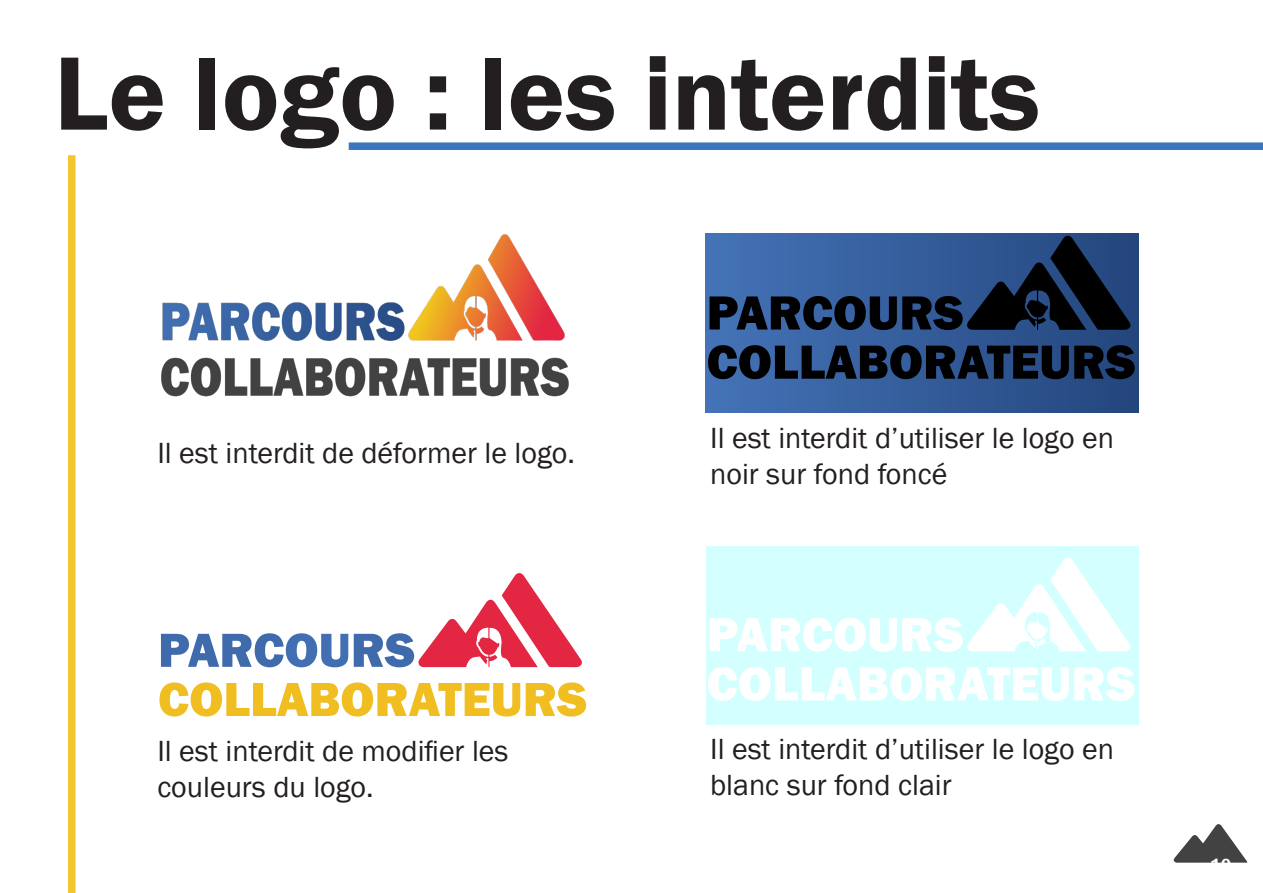
<style>
.page{position:relative;width:1263px;height:893px;background:#fff}
.page>*{position:absolute;margin:0;border:0;box-sizing:border-box;transform-origin:0 0}
.t1{font:600 108px "Franklin Gothic";color:#231f20}
.t2{font:30px/36px "Franklin Gothic";color:#231f20}
.t3{font:600 18px "Franklin Gothic";color:#fff}
</style>
<div class="page">
<div style="left:706px;top:234px;width:432px;height:178px;background:linear-gradient(to right,#4473b7,#23457d)"></div>
<div style="left:706px;top:546px;width:432px;height:178px;background:#d3ffff"></div>
<svg style="left:1174px;top:824px;width:73px;height:39px"></svg>
<div style="left:68px;top:155px;width:8px;height:738px;background:#f5c52f"></div>
<div style="left:349px;top:142px;width:914px;height:8px;background:#3976bc"></div>
<img style="left:161px;top:234px;width:408px;height:163px">
<svg style="left:708px;top:345px;width:427px;height:34px"></svg>
<svg style="left:709px;top:235px;width:421px;height:95px"></svg>
<svg style="left:708px;top:667px;width:427px;height:34px"></svg>
<svg style="left:709px;top:557px;width:421px;height:95px"></svg>
<svg style="left:161px;top:633px;width:187px;height:34px"></svg>
<svg style="left:159px;top:682px;width:361px;height:34px"></svg>
<svg style="left:526px;top:682px;width:60px;height:34px"></svg>
<svg style="left:354px;top:573px;width:228px;height:94px"></svg>
<p class="t1" style="left:54px;top:27px;width:988px">Le logo : les interdits</p>
<p class="t2" style="left:157px;top:436px;width:419px">Il est interdit de déformer le logo.</p>
<p class="t2" style="left:157px;top:734px;width:353px">Il est interdit de modifier les</p>
<p class="t2" style="left:157px;top:770px;width:218px">couleurs du logo.</p>
<p class="t2" style="left:710px;top:421px;width:405px">Il est interdit d’utiliser le logo en noir sur fond foncé</p>
<p class="t2" style="left:710px;top:732px;width:405px">Il est interdit d’utiliser le logo en blanc sur fond clair</p>
<p class="t3" style="left:1210px;top:854px;width:27px">10.</p>
</div>
